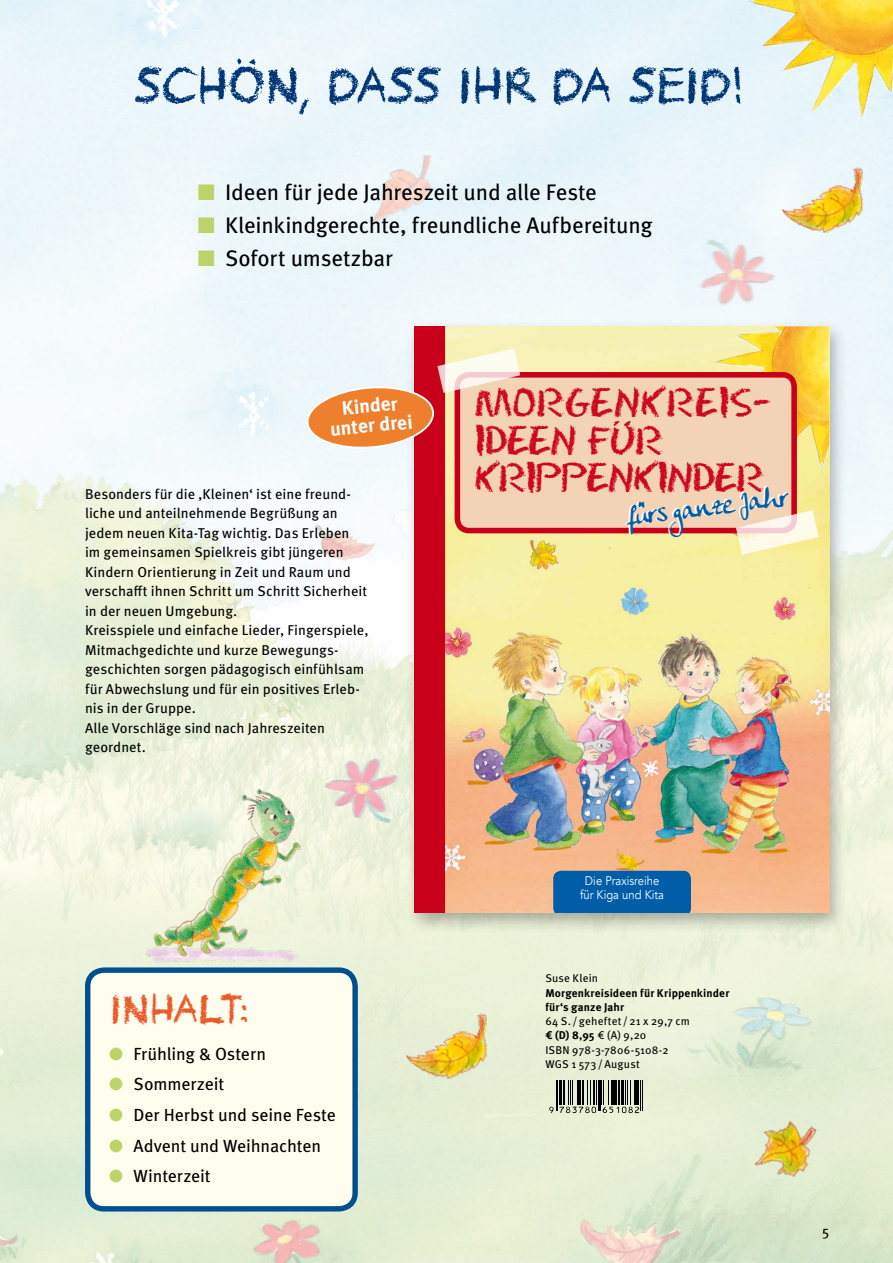
<style>
.page{position:relative;width:893px;height:1263px;background:#fff}
.page>*{position:absolute;margin:0;border:0;box-sizing:border-box;transform-origin:0 0}
.t1{font:53.25px "Crayon Hand";letter-spacing:-.02em;color:#003674}
.t2{font:43.2px "Crayon Hand";letter-spacing:-.03em;color:#e95b2a}
.t3{font:36.75px/37.5px "Eraser Dust";letter-spacing:-.05em;color:#cd071e;scale:.95 1}
.t4{font:29.1px "Anke Calligraphic FG";color:#005ea8;scale:.87 1}
.t5{font:22.5px "Meta Pro";letter-spacing:-.01em;color:#000}
.t6{font:700 19.65px/19.6px "Meta Pro";color:#fff;text-align:center}
.t7{font:17.55px "Meta Pro";letter-spacing:-.005em;color:#000}
.t8{font:14.25px/19.5px "Meta Pro";letter-spacing:.005em;color:#000}
.t9{font:12.45px/14px "Avenir";color:#fff;text-align:center;scale:.9 1}
.t10{font:11.25px/14.2px "Meta Pro";letter-spacing:.02em;color:#000}
.t11{font:700 11.25px/14.2px "Meta Pro";letter-spacing:.015em;color:#000}
.s1{color:#bdd368}
.s2{font-weight:700}
</style>
<div class="page">
<img style="left:0;top:0;width:893px;height:1263px">
<img style="left:748px;top:0;width:145px;height:117px">
<svg style="left:0;top:771px;width:2px;height:16px"></svg>
<hr style="left:640px;top:1080px;width:1px;height:31px;background:#000">
<hr style="left:642px;top:1080px;width:1px;height:31px;background:#000">
<svg style="left:549px;top:1080px;width:90px;height:33px;background:#808475"></svg>
<div style="left:404px;top:319px;width:444px;height:615px;background:#000;opacity:.3"></div>
<img style="left:520px;top:326px;width:309px;height:586px">
<img style="left:714px;top:326px;width:115px;height:142px">
<div style="left:553px;top:871px;width:138px;height:41px;background:#005ea8"></div>
<div style="left:457px;top:375px;width:337px;height:156px;background:#f3d3b6;border-radius:12px"></div>
<div style="left:455px;top:372px;width:342px;height:161px;border:6px solid #c90019;border-radius:12px"></div>
<svg style="left:736px;top:510px;width:83px;height:45px"></svg>
<svg style="left:613px;top:421px;width:18px;height:6px"></svg>
<img style="left:383px;top:999px;width:117px;height:102px">
<img style="left:746px;top:1097px;width:101px;height:127px">
<img style="left:759px;top:153px;width:117px;height:102px">
<div style="left:88px;top:970px;width:267px;height:239px;background:#fffdee;border-radius:16px"></div>
<div style="left:85px;top:967px;width:273px;height:244px;border:5px solid #005091;border-radius:16px"></div>
<img style="left:141px;top:783px;width:164px;height:183px">
<svg style="left:306px;top:326px;width:214px;height:593px"></svg>
<h1 class="t1" style="left:132px;top:53px;width:610px">SCHÖN, DASS IHR DA SEI D!</h1>
<h3 class="t5" style="left:198px;top:175px;width:401px"><span class="s1">■</span> Ideen für jede Jahreszeit und alle Feste</h3>
<h3 class="t5" style="left:198px;top:208px;width:456px"><span class="s1">■</span> Kleinkindgerechte, freundliche Aufbereitung</h3>
<h3 class="t5" style="left:198px;top:241px;width:197px"><span class="s1">■</span> Sofort umsetzbar</h3>
<h3 class="t6" style="left:327px;top:398px;width:84px;rotate:-5deg">Kinder unter drei</h3>
<p class="t8" style="left:85px;top:483px;width:285px">Besonders für die ‚Kleinen‘ ist eine freund&shy;liche und anteilnehmende Begrüßung an jedem neuen Kita-Tag wichtig. Das Erleben<br>im gemeinsamen Spielkreis gibt jüngeren Kindern Orientierung in Zeit und Raum und verschafft ihnen Schritt um Schritt Sicherheit in der neuen Umgebung.<br>Kreisspiele und einfache Lieder, Fingerspiele, Mitmachgedichte und kurze Bewegungs&shy;geschichten sorgen pädagogisch einfühlsam für Abwechslung und für ein positives Erleb&shy;nis in der Gruppe.<br>Alle Vorschläge sind nach Jahreszeiten geordnet.</p>
<h3 class="t3" style="left:475px;top:384px;width:315px">MORGENKREIS-<br>IDEEN fUR<br>KRIPPENKINDER</h3>
<h3 class="t4" style="left:626px;top:498px;width:186px;rotate:-7deg">fürs ganze Jahr</h3>
<h2 class="t2" style="left:108px;top:983px;width:141px">INHALT:</h2>
<p class="t7" style="left:109px;top:1040px;width:158px"><span class="s1">●</span> Frühling &amp; Ostern</p>
<p class="t7" style="left:109px;top:1071px;width:116px"><span class="s1">●</span> Sommerzeit</p>
<p class="t7" style="left:109px;top:1101px;width:228px"><span class="s1">●</span> Der Herbst und seine Feste</p>
<p class="t7" style="left:109px;top:1132px;width:213px"><span class="s1">●</span> Advent und Weihnachten</p>
<p class="t7" style="left:109px;top:1163px;width:103px"><span class="s1">●</span> Winterzeit</p>
<p class="t9" style="left:580px;top:874px;width:95px">Die Praxisreihe für Kiga und Kita</p>
<p class="t10" style="left:545px;top:970px;width:54px">Suse Klein</p>
<p class="t11" style="left:545px;top:985px;width:185px">Morgenkreisideen für Krippenkinder für‘s ganze Jahr</p>
<p class="t10" style="left:545px;top:1013px;width:146px">64 S./geheftet/21 x 29,7 cm <span class="s2">€ (D) 8,95</span> € (A) 9,20<br>ISBN 978-3-7806-5108-2<br>WGS 1 573/August</p>
<p class="t8" style="left:822px;top:1221px;width:9px">5</p>
</div>
